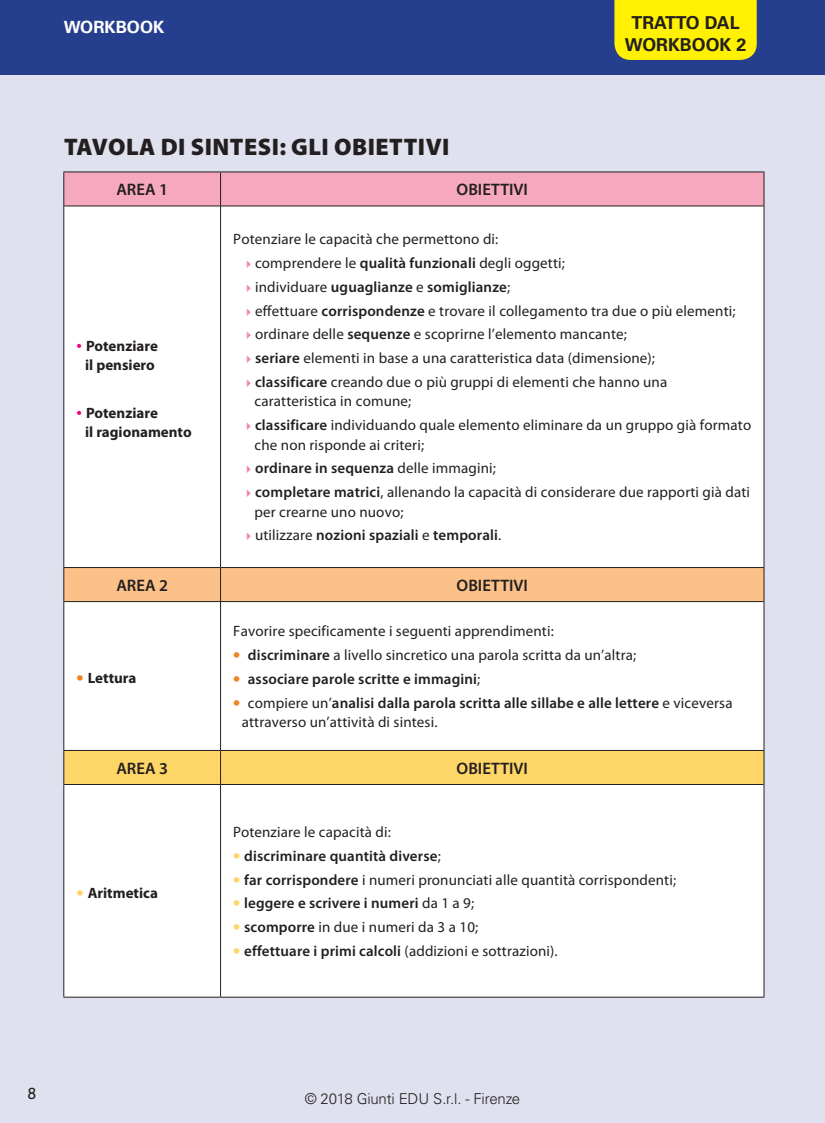
<style>
.page{position:relative;width:825px;height:1123px;background:#e0e1ee}
.page>*{position:absolute;margin:0;border:0;box-sizing:border-box;transform-origin:0 0}
._06_Titolo_paragrafo{font:900 24px "Myriad Pro";letter-spacing:.02em;color:#231f20}
.Titoletto_corrente_S{font:700 17.85px "Univers LT Std";letter-spacing:-.02em;color:#231f20}
.Titoletto_corrente_S-2{font:700 17.85px "Univers LT Std";color:#231f20}
.Titoletto_corrente_S-3{font:700 16.8px "Univers LT Std";color:#fff}
.testatine_tabella{font:600 16.65px "Myriad Pro";color:#231f20}
.t1{font:16.5px "Averia Sans Libre";color:#231f20}
.LAT_sommarietto_sn{font:15px/19.5px "Myriad Pro";letter-spacing:.01em;color:#231f20}
.Apertura_WB_Titolo_A{font:15px "Myriad Pro";letter-spacing:.01em;color:#231f20}
.LAT_sommarietto_sn-2{font:600 15px "Myriad Pro";letter-spacing:.01em;color:#231f20}
.Apertura_WB_Titolo_A-2{font:700 15px/19.5px "Myriad Pro";color:#231f20;text-align:center}
.Apertura_WB_Titolo_A-3{font:600 15px "Myriad Pro";letter-spacing:.01em;color:#231f20}
.t2{font:300 15px "Univers LT Std";letter-spacing:-.015em;color:#231f20}
.s1{font-weight:400;font-size:19.5px;color:#ed0277}
.s2{font-weight:600}
.s3{font-weight:400}
.s4{font-weight:900;font-size:19.5px;color:#f58220}
.s5{font-weight:900;font-size:19.5px;color:#fed667}
</style>
<div class="page">
<div style="left:64px;top:172px;width:700px;height:34px;background:#f6a8bf"></div>
<div style="left:64px;top:207px;width:700px;height:789px;background:#fff"></div>
<div style="left:64px;top:568px;width:700px;height:33px;background:#fcc089"></div>
<div style="left:64px;top:751px;width:700px;height:33px;background:#fed667"></div>
<hr style="left:63px;top:171px;width:158px;height:1px;background:#231f20">
<hr style="left:63px;top:172px;width:1px;height:34px;background:#231f20">
<hr style="left:221px;top:171px;width:543px;height:1px;background:#231f20">
<hr style="left:764px;top:172px;width:1px;height:34px;background:#231f20">
<hr style="left:63px;top:206px;width:1px;height:361px;background:#231f20">
<hr style="left:764px;top:206px;width:1px;height:361px;background:#231f20">
<hr style="left:63px;top:567px;width:158px;height:1px;background:#231f20">
<hr style="left:63px;top:568px;width:1px;height:33px;background:#231f20">
<hr style="left:221px;top:567px;width:543px;height:1px;background:#231f20">
<hr style="left:764px;top:568px;width:1px;height:33px;background:#231f20">
<hr style="left:63px;top:601px;width:1px;height:149px;background:#231f20">
<hr style="left:764px;top:601px;width:1px;height:149px;background:#231f20">
<hr style="left:63px;top:750px;width:158px;height:1px;background:#231f20">
<hr style="left:63px;top:751px;width:1px;height:33px;background:#231f20">
<hr style="left:221px;top:750px;width:543px;height:1px;background:#231f20">
<hr style="left:764px;top:751px;width:1px;height:33px;background:#231f20">
<hr style="left:63px;top:784px;width:1px;height:212px;background:#231f20">
<hr style="left:764px;top:784px;width:1px;height:212px;background:#231f20">
<hr style="left:63px;top:996px;width:158px;height:1px;background:#231f20">
<hr style="left:221px;top:996px;width:543px;height:1px;background:#231f20">
<hr style="left:220px;top:172px;width:1px;height:34px;background:#231f20">
<hr style="left:64px;top:206px;width:157px;height:1px;background:#231f20">
<hr style="left:221px;top:206px;width:543px;height:1px;background:#231f20">
<hr style="left:220px;top:206px;width:1px;height:361px;background:#231f20">
<hr style="left:220px;top:568px;width:1px;height:33px;background:#231f20">
<hr style="left:64px;top:601px;width:157px;height:1px;background:#231f20">
<hr style="left:221px;top:601px;width:543px;height:1px;background:#231f20">
<hr style="left:220px;top:602px;width:1px;height:148px;background:#231f20">
<hr style="left:220px;top:751px;width:1px;height:33px;background:#231f20">
<hr style="left:64px;top:784px;width:157px;height:1px;background:#231f20">
<hr style="left:221px;top:784px;width:543px;height:1px;background:#231f20">
<hr style="left:220px;top:784px;width:1px;height:212px;background:#231f20">
<div style="left:0;top:0;width:825px;height:74px;background:#253f8e"></div>
<div style="left:614px;top:0;width:143px;height:60px;background:#fff101"></div>
<svg style="left:247px;top:260px;width:4px;height:8px"></svg>
<svg style="left:247px;top:284px;width:4px;height:8px"></svg>
<svg style="left:247px;top:308px;width:4px;height:7px"></svg>
<svg style="left:247px;top:332px;width:4px;height:7px"></svg>
<svg style="left:247px;top:355px;width:4px;height:8px"></svg>
<svg style="left:247px;top:379px;width:4px;height:8px"></svg>
<svg style="left:247px;top:422px;width:4px;height:8px"></svg>
<svg style="left:247px;top:466px;width:4px;height:7px"></svg>
<svg style="left:247px;top:489px;width:4px;height:8px"></svg>
<svg style="left:247px;top:533px;width:4px;height:7px"></svg>
<p class="Titoletto_corrente_S-3" style="left:64px;top:18px;width:102px">WORKBOOK</p>
<p class="_06_Titolo_paragrafo" style="left:64px;top:131px;width:387px">TAVOLA DI SINTESI: GLI OBIETTIVI</p>
<p class="testatine_tabella" style="left:116px;top:179px;width:53px">AREA 1</p>
<p class="testatine_tabella" style="left:457px;top:179px;width:73px">OBIETTIVI</p>
<p class="Titoletto_corrente_S" style="left:631px;top:12px;width:110px">TRATTO DAL</p>
<p class="Titoletto_corrente_S-2" style="left:625px;top:34px;width:123px">WORKBOOK 2</p>
<p class="Apertura_WB_Titolo_A-2" style="left:77px;top:335px;width:83px"><span class="s1">•</span> Potenziare il pensiero</p>
<p class="Apertura_WB_Titolo_A-2" style="left:85px;top:402px;width:108px;text-align:left;text-indent:-9px"><span class="s1">•</span> Potenziare<br>il ragionamento</p>
<p class="LAT_sommarietto_sn" style="left:233px;top:229px;width:267px">Potenziare le capacità che permettono di:</p>
<p class="LAT_sommarietto_sn" style="left:255px;top:253px;width:311px">comprendere le <span class="s2">qualità funzionali</span> degli oggetti;</p>
<p class="LAT_sommarietto_sn-2" style="left:255px;top:277px;width:257px"><span class="s3">individuare</span> uguaglianze <span class="s3">e</span> somiglianze<span class="s3">;</span></p>
<p class="LAT_sommarietto_sn" style="left:255px;top:300px;width:482px">effettuare <span class="s2">corrispondenze</span> e trovare il collegamento tra due o più elementi;</p>
<p class="LAT_sommarietto_sn" style="left:255px;top:324px;width:373px">ordinare delle <span class="s2">sequenze</span> e scoprirne l’elemento mancante;</p>
<p class="LAT_sommarietto_sn" style="left:255px;top:348px;width:401px"><span class="s2">seriare</span> elementi in base a una caratteristica data (dimensione);</p>
<p class="LAT_sommarietto_sn" style="left:255px;top:372px;width:414px"><span class="s2">classificare</span> creando due o più gruppi di elementi che hanno una caratteristica in comune;</p>
<p class="LAT_sommarietto_sn" style="left:255px;top:415px;width:498px"><span class="s2">classificare</span> individuando quale elemento eliminare da un gruppo già formato che non risponde ai criteri;</p>
<p class="LAT_sommarietto_sn-2" style="left:255px;top:459px;width:242px">ordinare in sequenza <span class="s3">delle immagini;</span></p>
<p class="LAT_sommarietto_sn" style="left:255px;top:482px;width:497px"><span class="s2">completare matrici</span>, allenando la capacità di considerare due rapporti già dati per crearne uno nuovo;</p>
<p class="LAT_sommarietto_sn-2" style="left:255px;top:526px;width:248px"><span class="s3">utilizzare</span> nozioni spaziali <span class="s3">e</span> temporali<span class="s3">.</span></p>
<p class="testatine_tabella" style="left:116px;top:574px;width:53px">AREA 2</p>
<p class="testatine_tabella" style="left:457px;top:574px;width:73px">OBIETTIVI</p>
<p class="Apertura_WB_Titolo_A-2" style="left:77px;top:668px;width:61px"><span class="s4">•</span> Lettura</p>
<p class="LAT_sommarietto_sn" style="left:233px;top:621px;width:322px">Favorire specificamente i seguenti apprendimenti:</p>
<p class="LAT_sommarietto_sn" style="left:233px;top:645px;width:404px"><span class="s4">•</span> <span class="s2">discriminare</span> a livello sincretico una parola scritta da un’altra;</p>
<p class="LAT_sommarietto_sn-2" style="left:233px;top:669px;width:248px"><span class="s4">•</span> associare parole scritte e immagini<span class="s3">;</span></p>
<p class="LAT_sommarietto_sn" style="left:242px;top:692px;width:492px;text-indent:-9px"><span class="s4">•</span> compiere un’<span class="s2">analisi dalla parola scritta alle sillabe e alle lettere</span> e viceversa attraverso un’attività di sintesi.</p>
<p class="testatine_tabella" style="left:116px;top:757px;width:53px">AREA 3</p>
<p class="testatine_tabella" style="left:457px;top:757px;width:73px">OBIETTIVI</p>
<p class="Apertura_WB_Titolo_A-2" style="left:77px;top:882px;width:83px"><span class="s5">•</span> Aritmetica</p>
<p class="Apertura_WB_Titolo_A" style="left:233px;top:822px;width:159px">Potenziare le capacità di:</p>
<p class="Apertura_WB_Titolo_A-3" style="left:233px;top:846px;width:209px"><span class="s5">•</span> discriminare quantità diverse<span class="s3">;</span></p>
<p class="Apertura_WB_Titolo_A" style="left:233px;top:870px;width:444px"><span class="s5">•</span> <span class="s2">far corrispondere</span> i numeri pronunciati alle quantità corrispondenti;</p>
<p class="Apertura_WB_Titolo_A-3" style="left:233px;top:893px;width:242px"><span class="s5">•</span> leggere e scrivere i numeri <span class="s3">da 1 a 9;</span></p>
<p class="Apertura_WB_Titolo_A" style="left:233px;top:917px;width:246px"><span class="s5">•</span> <span class="s2">scomporre</span> in due i numeri da 3 a 10;</p>
<p class="Apertura_WB_Titolo_A" style="left:233px;top:941px;width:326px"><span class="s5">•</span> <span class="s2">effettuare i primi calcoli</span> (addizioni e sottrazioni).</p>
<p class="t1" style="left:27px;top:1083px;width:11px">8</p>
<p class="t2" style="left:305px;top:1089px;width:217px">© 2018 Giunti EDU S.r.l. - Firenze</p>
</div>
